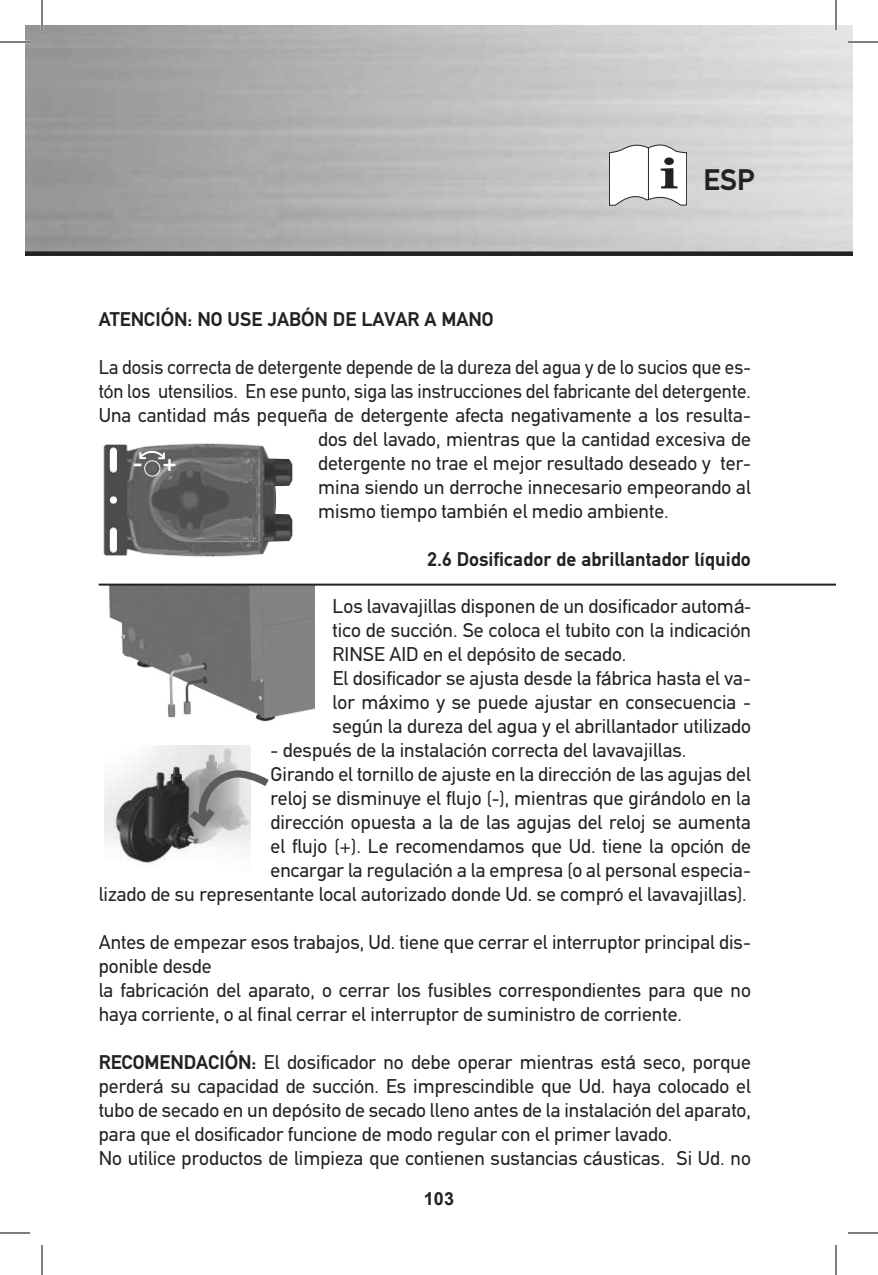
<style>
.page{position:relative;width:878px;height:1275px;background:#fff}
.page>*{position:absolute;margin:0;border:0;box-sizing:border-box;transform-origin:0 0}
.t1{font:700 30px "PF Din Text";color:#222}
.t2{font:700 24px "PF Din Text";color:#fff}
.t3{font:20px/24px "PF Din Text";color:#222}
.t4{font:20px "PF Din Text";color:#222;scale:.96 1}
.t5{font:700 20px "PF Din Text";color:#222}
.t6{font:700 18px "Arial";color:#222}
.s1{font-family:"Arial"}
.s2{font-family:"Arial";font-size:18px}
.s3{font-family:"Arial";font-size:19px}
.s4{font-weight:700}
.s5{font-family:"Arial";font-weight:700}
</style>
<div class="page">
<img style="left:25px;top:25px;width:828px;height:226px">
<div style="left:25px;top:251px;width:17px;height:5px;background:#222"></div>
<div style="left:42px;top:251px;width:811px;height:5px;background:#222"></div>
<img style="left:98px;top:585px;width:216px;height:137px">
<img style="left:105px;top:746px;width:145px;height:117px">
<img style="left:103px;top:443px;width:190px;height:114px">
<div style="left:144px;top:460px;width:16px;height:16px;border:1px solid #fff;border-radius:50%"></div>
<svg style="left:138px;top:450px;width:28px;height:10px"></svg>
<svg style="left:182px;top:771px;width:87px;height:61px"></svg>
<hr style="left:99px;top:583px;width:737px;height:2px;background:#222">
<svg style="left:609px;top:145px;width:78px;height:60px"></svg>
<hr style="left:0;top:41px;width:30px;height:2px;background:#fff">
<hr style="left:848px;top:41px;width:30px;height:2px;background:#fff">
<hr style="left:41px;top:0;width:2px;height:30px;background:#fff">
<hr style="left:834px;top:0;width:3px;height:30px;background:#fff">
<hr style="left:0;top:42px;width:30px;height:1px;background:#000">
<hr style="left:848px;top:42px;width:30px;height:1px;background:#000">
<hr style="left:0;top:1232px;width:30px;height:1px;background:#000">
<hr style="left:848px;top:1232px;width:30px;height:1px;background:#000">
<hr style="left:42px;top:0;width:1px;height:30px;background:#000">
<hr style="left:42px;top:1245px;width:1px;height:30px;background:#000">
<hr style="left:835px;top:0;width:1px;height:30px;background:#000">
<hr style="left:835px;top:1245px;width:1px;height:30px;background:#000">
<h1 class="t1" style="left:699px;top:162px;width:52px">ESP</h1>
<h1 class="t1" style="left:703px;top:163px;width:52px">ESP</h1>
<p class="t5" style="left:99px;top:308px;width:396px">ATENCI<span class="s1">Ó</span>N: NO USE JAB<span class="s1">Ó</span>N DE LAVAR A MANO</p>
<p class="t4" style="left:99px;top:356px;width:681px">La dosis correcta de detergente depende de la dureza del agua y de lo sucios que es-</p>
<p class="t4" style="left:99px;top:380px;width:681px">t<span class="s2">ó</span>n los utensilios. En ese punto, siga las instrucciones del fabricante del detergente.</p>
<p class="t3" style="left:99px;top:404px;width:653px">Una cantidad m<span class="s3">á</span>s peque<span class="s2">ñ</span>a de detergente afecta negativamente a los resulta-</p>
<p class="t3" style="left:318px;top:428px;width:434px">dos del lavado, mientras que la cantidad excesiva de</p>
<p class="t3" style="left:318px;top:452px;width:434px">detergente no trae el mejor resultado deseado y ter-</p>
<p class="t3" style="left:318px;top:476px;width:434px">mina siendo un derroche innecesario empeorando al</p>
<p class="t3" style="left:318px;top:500px;width:352px">mismo tiempo también el medio ambiente.</p>
<p class="t5" style="left:427px;top:548px;width:325px">2.6 Dosificador de abrillantador l<span class="s2">í</span>quido</p>
<p class="t3" style="left:333px;top:594px;width:420px">Los lavavajillas disponen de un dosificador autom<span class="s3">á&shy;</span>tico de succi<span class="s2">ó</span>n. Se coloca el tubito con la indicaci<span class="s2">ó</span>n RINSE AID en el dep<span class="s2">ó</span>sito de secado.<br>El dosificador se ajusta desde la f<span class="s3">á</span>brica hasta el va&shy;lor m<span class="s3">á</span>ximo y se puede ajustar en consecuencia - seg<span class="s3">ú</span>n la dureza del agua y el abrillantador utilizado</p>
<p class="t3" style="left:270px;top:738px;width:417px">- después de la instalaci<span class="s2">ó</span>n correcta del lavavajillas.</p>
<p class="t3" style="left:270px;top:762px;width:482px">Girando el tornillo de ajuste en la direcci<span class="s2">ó</span>n de las agujas del</p>
<p class="t3" style="left:270px;top:786px;width:482px">reloj se disminuye el flujo (-), mientras que gir<span class="s3">á</span>ndolo en la</p>
<p class="t3" style="left:270px;top:810px;width:482px">direcci<span class="s2">ó</span>n opuesta a la de las agujas del reloj se aumenta</p>
<p class="t3" style="left:270px;top:834px;width:482px">el flujo (+). Le recomendamos que Ud. tiene la opci<span class="s2">ó</span>n de</p>
<p class="t3" style="left:270px;top:858px;width:482px">encargar la regulaci<span class="s2">ó</span>n a la empresa (o al personal especia-</p>
<p class="t3" style="left:99px;top:882px;width:649px">lizado de su representante local autorizado donde Ud. se compr<span class="s2">ó</span> el lavavajillas).</p>
<p class="t3" style="left:99px;top:930px;width:653px">Antes de empezar esos trabajos, Ud. tiene que cerrar el interruptor principal dis&shy;ponible desde<br>la fabricaci<span class="s2">ó</span>n del aparato, o cerrar los fusibles correspondientes para que no haya corriente, o al final cerrar el interruptor de suministro de corriente.</p>
<p class="t3" style="left:99px;top:1050px;width:653px"><span class="s4">RECOMENDACI</span><span class="s5">Ó</span><span class="s4">N:</span> El dosificador no debe operar mientras est<span class="s3">á</span> seco, porque perder<span class="s3">á</span> su capacidad de succi<span class="s2">ó</span>n. Es imprescindible que Ud. haya colocado el tubo de secado en un dep<span class="s2">ó</span>sito de secado lleno antes de la instalaci<span class="s2">ó</span>n del aparato, para que el dosificador funcione de modo regular con el primer lavado.<br>No utilice productos de limpieza que contienen sustancias c<span class="s3">á</span>usticas. Si Ud. no</p>
<p class="t2" style="left:133px;top:448px;width:45px">- +</p>
<p class="t6" style="left:429px;top:1186px;width:22px">83</p>
<p class="t6" style="left:424px;top:1186px;width:32px">103</p>
</div>
